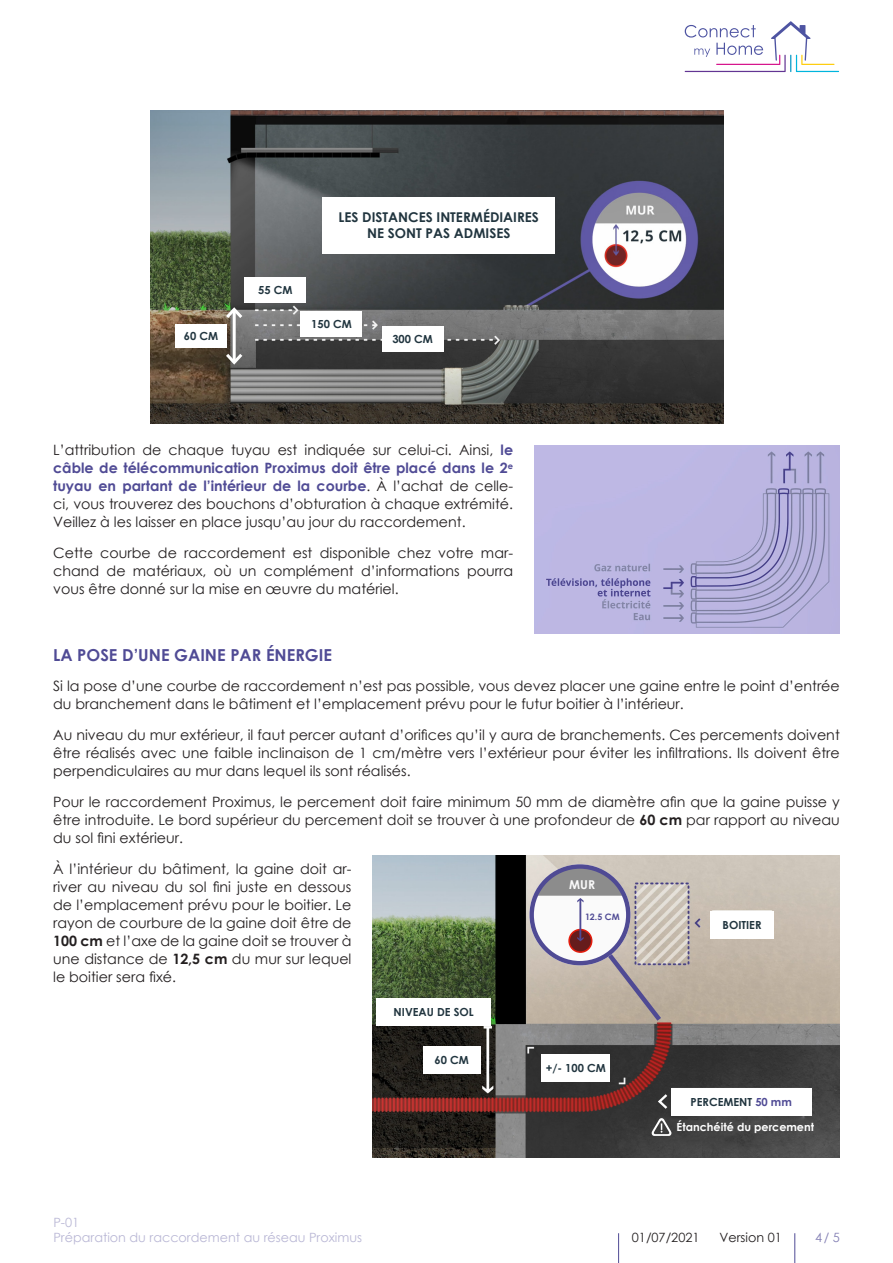
<style>
.page{position:relative;width:893px;height:1263px;background:#fff}
.page>*{position:absolute;margin:0;border:0;box-sizing:border-box;transform-origin:0 0}
.TEXTE{font:700 16.5px "Century Gothic";color:#504b95}
.TEXTE-2{font:14.25px/18px "Century Gothic";color:#231f20;text-align:justify}
.TEXTE-3{font:700 13.5px/16.2px "Century Gothic";color:#21353f;text-align:center}
.t1{font:12.75px/14.2px "Century Gothic";color:#b9b7d5}
.t2{font:12.75px "Century Gothic";color:#231f20}
.t3{font:12.75px "Century Gothic";color:#8581b5}
.t4{font:700 12.15px "Century Gothic";color:#fafafa}
.TEXTE-4{font:700 11.1px "Century Gothic";color:#21353f}
.TEXTE-5{font:700 11.1px "Century Gothic";color:#fff}
.t5{font:700 8.85px "Century Gothic";color:#4f4a94}
.s1{font-weight:700;color:#504b95}
.s2{font-weight:700}
.s3{color:#504b95}
</style>
<div class="page">
<hr style="left:794px;top:1233px;width:1px;height:30px;background:#504b95">
<hr style="left:618px;top:1233px;width:1px;height:30px;background:#504b95">
<svg style="left:685px;top:21px;width:154px;height:51px"></svg>
<img style="left:534px;top:446px;width:306px;height:188px">
<img style="left:150px;top:111px;width:574px;height:312px">
<hr style="left:233px;top:309px;width:3px;height:53px;background:#fff">
<svg style="left:223px;top:351px;width:23px;height:16px"></svg>
<svg style="left:223px;top:305px;width:23px;height:16px"></svg>
<div style="left:175px;top:324px;width:51px;height:24px;background:#fff"></div>
<div style="left:322px;top:197px;width:233px;height:56px;background:#fff"></div>
<div style="left:244px;top:278px;width:62px;height:25px;background:#fff"></div>
<div style="left:301px;top:311px;width:61px;height:26px;background:#fff"></div>
<div style="left:382px;top:326px;width:61px;height:26px;background:#fff"></div>
<img style="left:373px;top:855px;width:467px;height:302px">
<div style="left:376px;top:998px;width:115px;height:27px;background:#fff"></div>
<div style="left:423px;top:1046px;width:57px;height:28px;background:#fff"></div>
<svg style="left:652px;top:1118px;width:19px;height:18px"></svg>
<div style="left:671px;top:1088px;width:140px;height:27px;background:#fff"></div>
<svg style="left:656px;top:1092px;width:14px;height:19px"></svg>
<div style="left:542px;top:1054px;width:68px;height:28px;background:#fff"></div>
<svg style="left:529px;top:864px;width:137px;height:162px"></svg>
<div style="left:710px;top:911px;width:64px;height:27px;background:#fff"></div>
<p class="TEXTE-4" style="left:184px;top:327px;width:36px">60 CM</p>
<p class="TEXTE-4" style="left:258px;top:282px;width:36px">55 CM</p>
<p class="TEXTE-3" style="left:339px;top:208px;width:202px">LES DISTANCES INTERMÉDIAIRES<br>NE SONT PAS ADMISES</p>
<p class="TEXTE-4" style="left:311px;top:316px;width:42px">150 CM</p>
<p class="TEXTE-4" style="left:392px;top:330px;width:42px">300 CM</p>
<p class="TEXTE-2" style="left:53px;top:441px;width:461px">L’attribution de chaque tuyau est indiquée sur celui-ci. Ainsi, <span class="s1">le câble de télécommunication Proximus doit être placé dans le 2</span><sup>e </sup><span class="s1">tuyau en partant de l’intérieur de la courbe</span>. À l’achat de celle&shy;ci, vous trouverez des bouchons d’obturation à chaque extrémité.<br>Veillez à les laisser en place jusqu’au jour du raccordement.</p>
<p class="TEXTE-2" style="left:53px;top:544px;width:461px">Cette courbe de raccordement est disponible chez votre mar&shy;chand de matériaux, où un complément d’informations pourra vous être donné sur la mise en œuvre du matériel.</p>
<p class="TEXTE" style="left:53px;top:642px;width:280px">LA POSE D’UNE GAINE PAR ÉNERGIE</p>
<p class="TEXTE-2" style="left:53px;top:677px;width:788px">Si la pose d’une courbe de raccordement n’est pas possible, vous devez placer une gaine entre le point d’entrée du branchement dans le bâtiment et l’emplacement prévu pour le futur boitier à l’intérieur.</p>
<p class="TEXTE-2" style="left:53px;top:726px;width:788px">Au niveau du mur extérieur, il faut percer autant d’orifices qu’il y aura de branchements. Ces percements doivent être réalisés avec une faible inclinaison de 1 cm/mètre vers l’extérieur pour éviter les infiltrations. Ils doivent être perpendiculaires au mur dans lequel ils sont réalisés.</p>
<p class="TEXTE-2" style="left:53px;top:792px;width:788px">Pour le raccordement Proximus, le percement doit faire minimum 50 mm de diamètre afin que la gaine puisse y être introduite. Le bord supérieur du percement doit se trouver à une profondeur de <span class="s2">60 cm</span> par rapport au niveau du sol fini extérieur.</p>
<p class="TEXTE-2" style="left:53px;top:859px;width:300px">À l’intérieur du bâtiment, la gaine doit ar&shy;river au niveau du sol fini juste en dessous de l’emplacement prévu pour le boitier. Le rayon de courbure de la gaine doit être de <span class="s2">100 cm</span> et l’axe de la gaine doit se trouver à une distance de <span class="s2">12,5 cm</span> du mur sur lequel le boitier sera fixé.</p>
<p class="t4" style="left:569px;top:875px;width:27px">MUR</p>
<p class="t5" style="left:585px;top:910px;width:36px">12.5 CM</p>
<p class="TEXTE-4" style="left:722px;top:916px;width:40px">BOITIER</p>
<p class="TEXTE-4" style="left:394px;top:1003px;width:82px">NIVEAU DE SOL</p>
<p class="TEXTE-4" style="left:435px;top:1052px;width:36px">60 CM</p>
<p class="t1" style="left:53px;top:1215px;width:310px">P-01<br>Préparation du raccordement au réseau Proximus</p>
<p class="TEXTE-4" style="left:546px;top:1060px;width:62px">+/- 100 CM</p>
<p class="TEXTE-4" style="left:690px;top:1093px;width:103px">PERCEMENT <span class="s3">50 mm</span></p>
<p class="TEXTE-5" style="left:677px;top:1119px;width:139px">Étanchéité du percement</p>
<p class="t2" style="left:632px;top:1228px;width:69px">01/07/2021</p>
<p class="t2" style="left:719px;top:1228px;width:64px">Version 01</p>
<p class="t3" style="left:815px;top:1228px;width:26px">4/ 5</p>
</div>
